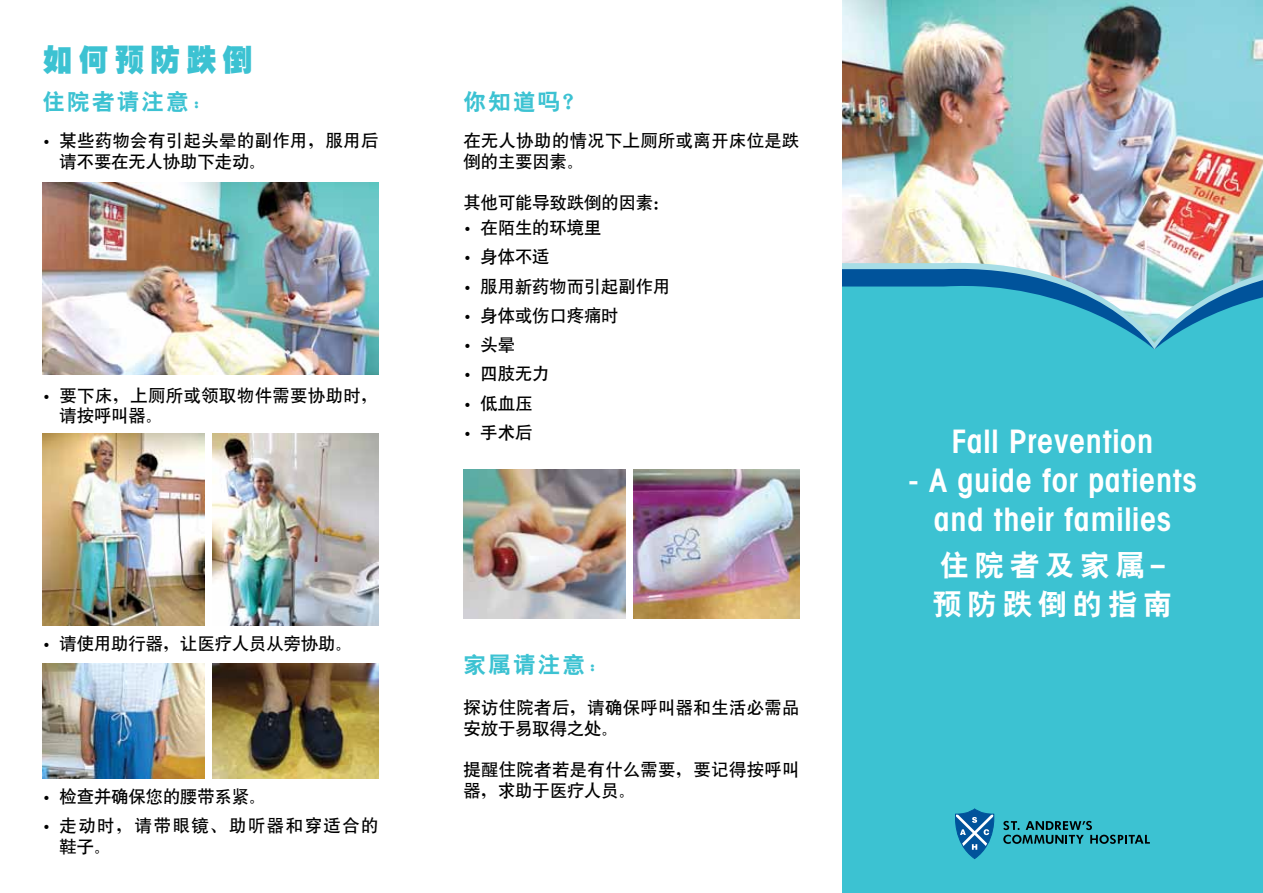
<style>
.page{position:relative;width:1263px;height:893px;background:#fff}
.page>*{position:absolute;margin:0;border:0;box-sizing:border-box;transform-origin:0 0}
.t1{font:600 condensed 32.4px/39px "Avant Garde";letter-spacing:.02em;color:#fff;text-align:center}
.t2{font:30px "Heiti EG Ultra GB";letter-spacing:.2em;color:#3cc2d2}
.t3{font:29.25px/39px "Heiti CSEG Bold GB";letter-spacing:.2em;color:#fff}
.t4{font:22.5px "Heiti CSEG Bold GB";letter-spacing:.1em;color:#3cc2d2}
.t5{font:17.25px "Heiti CSEG Medium GB";color:#000}
.t6{font:17.25px/20.7px "Heiti CSEG Medium GB";letter-spacing:.025em;color:#000}
.t7{font:17.25px/20.7px "Heiti CSEG Medium GB";letter-spacing:.03em;color:#000}
.t8{font:17.25px/20.7px "Heiti CSEG Medium GB";letter-spacing:.095em;color:#000}
.s1{font-family:"Avant Garde";font-size:13.5px}
</style>
<div class="page">
<img style="left:842px;top:0;width:421px;height:258px">
<div style="left:842px;top:349px;width:421px;height:544px;background:#3cc2d2"></div>
<svg style="left:842px;top:258px;width:421px;height:91px;background:#56b3ca"></svg>
<img style="left:43px;top:434px;width:161px;height:191px">
<svg style="left:1003px;top:821px;width:147px;height:23px;background:#2b8e9a"></svg>
<svg style="left:952px;top:809px;width:45px;height:50px;background:#3994bd"></svg>
<img style="left:43px;top:183px;width:335px;height:191px">
<img style="left:213px;top:663px;width:165px;height:115px">
<img style="left:43px;top:663px;width:161px;height:115px">
<img style="left:213px;top:434px;width:165px;height:191px">
<img style="left:463px;top:470px;width:162px;height:149px">
<img style="left:634px;top:470px;width:165px;height:149px">
<h2 class="t2" style="left:43px;top:45px;width:211px">如何预防跌倒</h2>
<h3 class="t4" style="left:43px;top:91px;width:172px">住院者请注意：</h3>
<p class="t7" style="left:60px;top:130px;width:321px;text-indent:-17px"><span class="s1">•</span> 某些药物会有引起头晕的副作用，服用后请不要在无人协助下走动。</p>
<p class="t7" style="left:60px;top:385px;width:321px;text-indent:-17px"><span class="s1">•</span> 要下床，上厕所或领取物件需要协助时，请按呼叫器。</p>
<p class="t5" style="left:43px;top:635px;width:312px"><span class="s1">•</span> 请使用助行器，让医疗人员从旁协助。</p>
<p class="t5" style="left:43px;top:788px;width:226px"><span class="s1">•</span> 检查并确保您的腰带系紧。</p>
<p class="t8" style="left:60px;top:815px;width:320px;text-indent:-17px"><span class="s1">•</span> 走动时，请带眼镜、助听器和穿适合的鞋子。</p>
<h3 class="t4" style="left:463px;top:91px;width:123px">你知道吗？</h3>
<p class="t6" style="left:463px;top:130px;width:337px">在无人协助的情况下上厕所或离开床位是跌倒的主要因素。</p>
<p class="t5" style="left:463px;top:194px;width:208px">其他可能导致跌倒的因素：</p>
<p class="t5" style="left:463px;top:219px;width:139px"><span class="s1">•</span> 在陌生的环境里</p>
<p class="t5" style="left:463px;top:248px;width:88px"><span class="s1">•</span> 身体不适</p>
<p class="t5" style="left:463px;top:278px;width:208px"><span class="s1">•</span> 服用新药物而引起副作用</p>
<p class="t5" style="left:463px;top:307px;width:157px"><span class="s1">•</span> 身体或伤口疼痛时</p>
<p class="t5" style="left:463px;top:336px;width:53px"><span class="s1">•</span> 头晕</p>
<p class="t5" style="left:463px;top:365px;width:88px"><span class="s1">•</span> 四肢无力</p>
<p class="t5" style="left:463px;top:394px;width:70px"><span class="s1">•</span> 低血压</p>
<p class="t5" style="left:463px;top:424px;width:70px"><span class="s1">•</span> 手术后</p>
<h3 class="t4" style="left:463px;top:653px;width:148px">家属请注意：</h3>
<p class="t6" style="left:463px;top:697px;width:337px">探访住院者后，请确保呼叫器和生活必需品安放于易取得之处。</p>
<p class="t6" style="left:463px;top:759px;width:337px">提醒住院者若是有什么需要，要记得按呼叫器，求助于医疗人员。</p>
<h1 class="t1" style="left:952px;top:422px;width:203px">Fall Prevention</h1>
<h1 class="t1" style="left:908px;top:461px;width:290px">- A guide for patients and their families</h1>
<h3 class="t3" style="left:932px;top:545px;width:241px">住院者及家属-预防跌倒的指南</h3>
</div>
